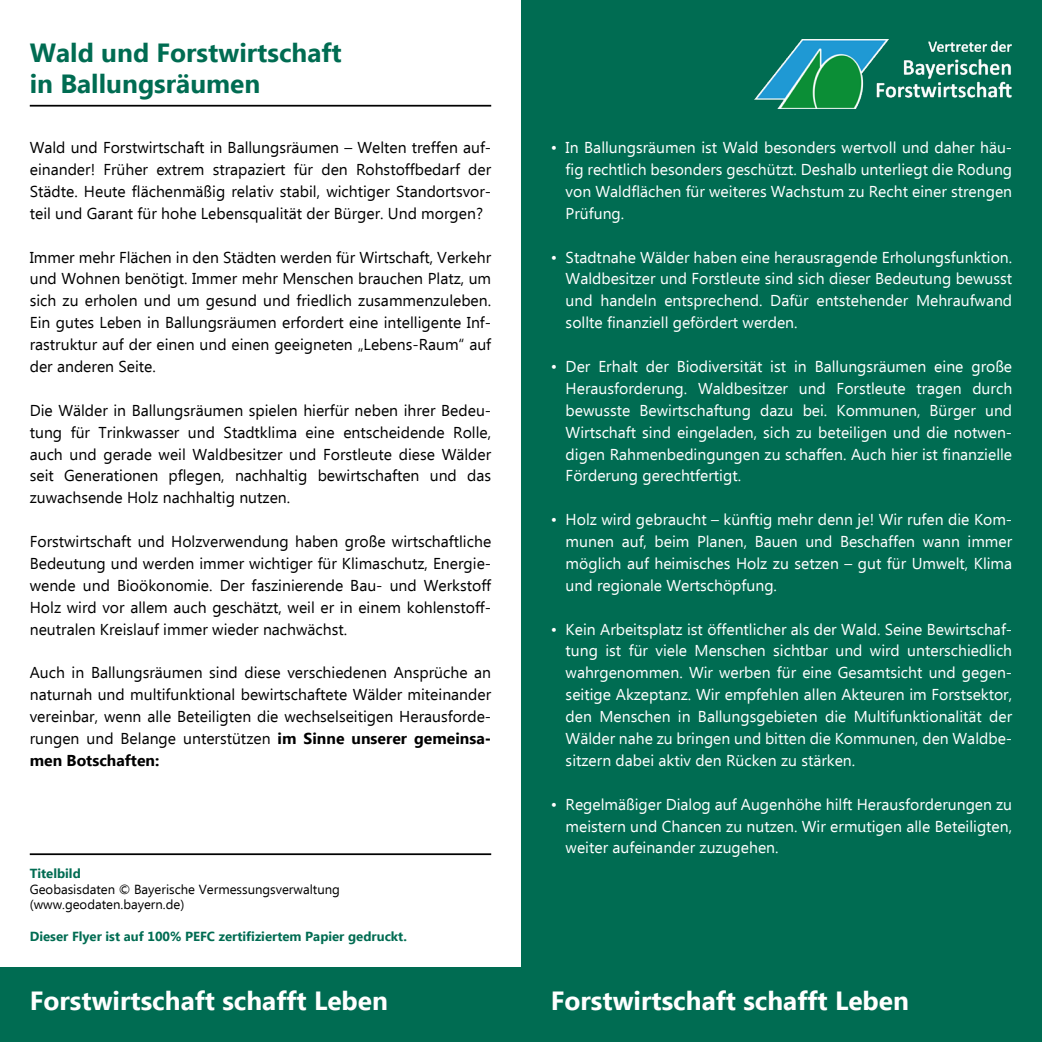
<style>
.page{position:relative;width:1042px;height:1042px;background:#fff}
.page>*{position:absolute;margin:0;border:0;box-sizing:border-box;transform-origin:0 0}
.t1{font:700 26.25px "Ebrima";color:#fff}
.t2{font:700 26.25px/31.5px "Ebrima";color:#006c52}
.t3{font:15.75px/21.9px "Ebrima";color:#fff;text-align:justify}
.t4{font:15.75px/21.9px "Ebrima";color:#000;text-align:justify}
.t5{font:13.12px/15.8px "Ebrima";color:#000}
.t6{font:700 13.12px "Ebrima";color:#006c52}
.s1{font-weight:700}
</style>
<div class="page">
<div style="left:521px;top:0;width:521px;height:1042px;background:#006c52"></div>
<div style="left:0;top:967px;width:1042px;height:75px;background:#006c52"></div>
<hr style="left:30px;top:105px;width:461px;height:2px;background:#000">
<img style="left:754px;top:39px;width:258px;height:70px">
<hr style="left:30px;top:853px;width:461px;height:2px;background:#000">
<h1 class="t2" style="left:30px;top:38px;width:313px">Wald und Forstwirtschaft in Ballungsräumen</h1>
<p class="t4" style="left:30px;top:138px;width:463px">Wald und Forstwirtschaft in Ballungsräumen – Welten treffen auf&shy;einander! Früher extrem strapaziert für den Rohstoffbedarf der Städte. Heute flächenmäßig relativ stabil, wichtiger Standortsvor&shy;teil und Garant für hohe Lebensqualität der Bürger. Und morgen?</p>
<p class="t4" style="left:30px;top:247px;width:463px">Immer mehr Flächen in den Städten werden für Wirtschaft, Verkehr und Wohnen benötigt. Immer mehr Menschen brauchen Platz, um sich zu erholen und um gesund und friedlich zusammenzuleben.<br>Ein gutes Leben in Ballungsräumen erfordert eine intelligente Inf&shy;rastruktur auf der einen und einen geeigneten „Lebens-Raum“ auf der anderen Seite.</p>
<p class="t4" style="left:30px;top:400px;width:463px">Die Wälder in Ballungsräumen spielen hierfür neben ihrer Bedeu&shy;tung für Trinkwasser und Stadtklima eine entscheidende Rolle, auch und gerade weil Waldbesitzer und Forstleute diese Wälder seit Generationen pflegen, nachhaltig bewirtschaften und das zuwachsende Holz nachhaltig nutzen.</p>
<p class="t4" style="left:30px;top:531px;width:463px">Forstwirtschaft und Holzverwendung haben große wirtschaftliche Bedeutung und werden immer wichtiger für Klimaschutz, Energie&shy;wende und Bioökonomie. Der faszinierende Bau- und Werkstoff Holz wird vor allem auch geschätzt, weil er in einem kohlenstoff&shy;neutralen Kreislauf immer wieder nachwächst.</p>
<p class="t4" style="left:30px;top:663px;width:463px">Auch in Ballungsräumen sind diese verschiedenen Ansprüche an naturnah und multifunktional bewirtschaftete Wälder miteinander vereinbar, wenn alle Beteiligten die wechselseitigen Herausforde&shy;rungen und Belange unterstützen <span class="s1">im Sinne unserer gemeinsa&shy;men Botschaften:</span></p>
<p class="t6" style="left:30px;top:863px;width:53px">Titelbild</p>
<p class="t5" style="left:30px;top:882px;width:312px">Geobasisdaten © Bayerische Vermessungsverwaltung (www.geodaten.bayern.de)</p>
<p class="t6" style="left:30px;top:926px;width:379px">Dieser Flyer ist auf 100% PEFC zertifiziertem Papier gedruckt.</p>
<p class="t3" style="left:566px;top:138px;width:448px;text-indent:-15px">• In Ballungsräumen ist Wald besonders wertvoll und daher häu&shy;fig rechtlich besonders geschützt. Deshalb unterliegt die Rodung von Waldflächen für weiteres Wachstum zu Recht einer strengen Prüfung.</p>
<p class="t3" style="left:566px;top:247px;width:448px;text-indent:-15px">• Stadtnahe Wälder haben eine herausragende Erholungsfunktion.<br>Waldbesitzer und Forstleute sind sich dieser Bedeutung bewusst und handeln entsprechend. Dafür entstehender Mehraufwand sollte finanziell gefördert werden.</p>
<p class="t3" style="left:566px;top:356px;width:448px;text-indent:-15px">• Der Erhalt der Biodiversität ist in Ballungsräumen eine große Herausforderung. Waldbesitzer und Forstleute tragen durch bewusste Bewirtschaftung dazu bei. Kommunen, Bürger und Wirtschaft sind eingeladen, sich zu beteiligen und die notwen&shy;digen Rahmenbedingungen zu schaffen. Auch hier ist finanzielle Förderung gerechtfertigt.</p>
<p class="t3" style="left:566px;top:510px;width:448px;text-indent:-15px">• Holz wird gebraucht – künftig mehr denn je! Wir rufen die Kom&shy;munen auf, beim Planen, Bauen und Beschaffen wann immer möglich auf heimisches Holz zu setzen – gut für Umwelt, Klima und regionale Wertschöpfung.</p>
<p class="t3" style="left:566px;top:619px;width:448px;text-indent:-15px">• Kein Arbeitsplatz ist öffentlicher als der Wald. Seine Bewirtschaf&shy;tung ist für viele Menschen sichtbar und wird unterschiedlich wahrgenommen. Wir werben für eine Gesamtsicht und gegen&shy;seitige Akzeptanz. Wir empfehlen allen Akteuren im Forstsektor, den Menschen in Ballungsgebieten die Multifunktionalität der Wälder nahe zu bringen und bitten die Kommunen, den Waldbe&shy;sitzern dabei aktiv den Rücken zu stärken.</p>
<p class="t3" style="left:566px;top:794px;width:448px;text-indent:-15px">• Regelmäßiger Dialog auf Augenhöhe hilft Herausforderungen zu meistern und Chancen zu nutzen. Wir ermutigen alle Beteiligten, weiter aufeinander zuzugehen.</p>
<h1 class="t1" style="left:30px;top:981px;width:360px">Forstwirtschaft schafft Leben</h1>
<h1 class="t1" style="left:551px;top:981px;width:360px">Forstwirtschaft schafft Leben</h1>
</div>
